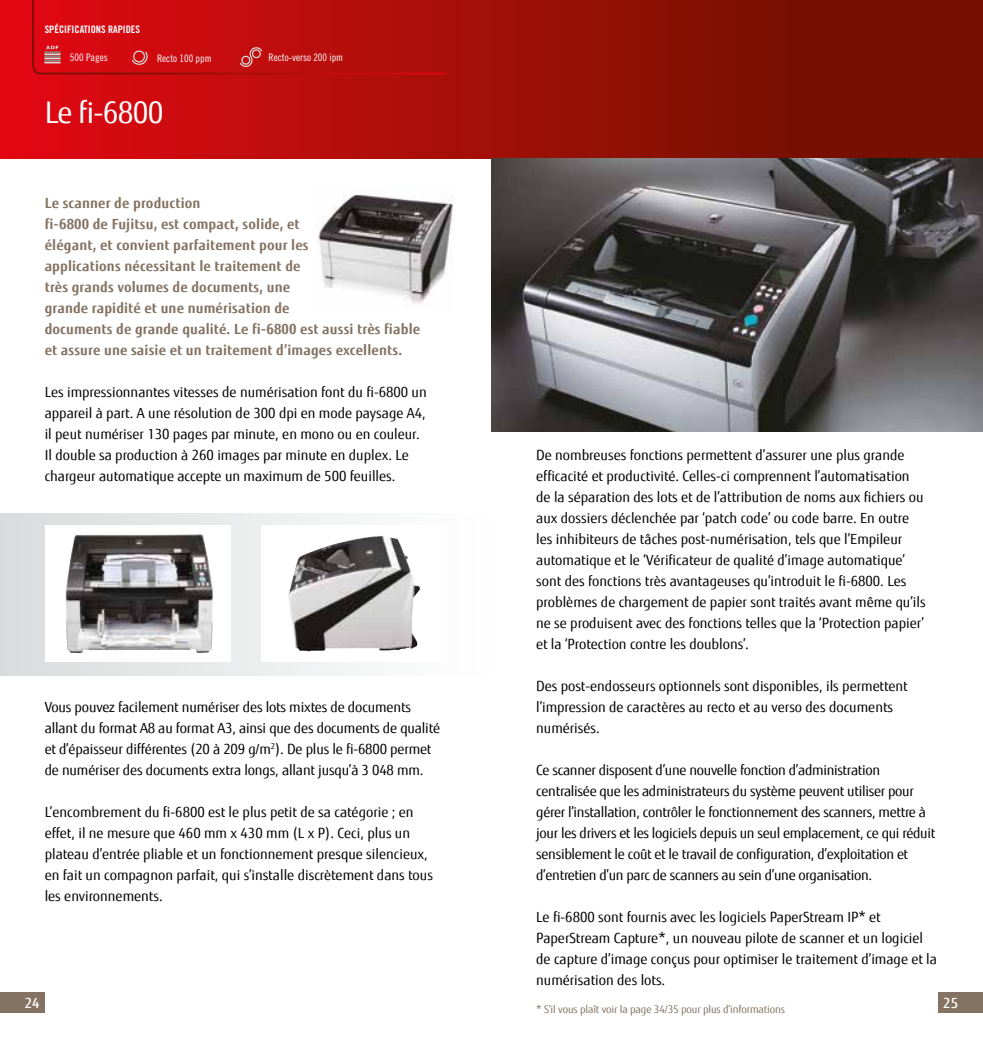
<style>
.page{position:relative;width:983px;height:1042px;background:#fff}
.page>*{position:absolute;margin:0;border:0;box-sizing:border-box;transform-origin:0 0}
.t1{font:29.75px "Fujitsu Sans";letter-spacing:-.025em;color:#fff}
.t2{font:14px/21px "Fujitsu Sans";color:#000}
.t3{font:14px/21px "Fujitsu Sans";letter-spacing:-.02em;color:#000}
.t4{font:700 14px/21px "Fujitsu Sans";letter-spacing:.01em;color:#847363}
.t5{font:500 14px "Fujitsu Sans";color:#fff}
.t6{font:10.5px "Fujitsu Sans";letter-spacing:-.01em;color:#847363}
.t7{font:10.33px "Trade Gothic Cond Eighteen";color:#fff}
.t8{font:10.33px "Trade Gothic Bold Cond Twenty";color:#fff}
</style>
<div class="page">
<div style="left:0;top:0;width:982px;height:159px;background:linear-gradient(to right,#e10a13,#671100)"></div>
<div style="left:0;top:992px;width:45px;height:21px;background:#847363"></div>
<div style="left:938px;top:992px;width:44px;height:21px;background:#847363"></div>
<svg style="left:31px;top:0;width:417px;height:75px;background:#c20e0f"></svg>
<div style="left:0;top:513px;width:491px;height:162px;background:linear-gradient(to right,#dbdede,#fff)"></div>
<div style="left:45px;top:526px;width:185px;height:136px;background:#fff"></div>
<img style="left:65px;top:534px;width:148px;height:119px">
<div style="left:261px;top:526px;width:185px;height:136px;background:#fff"></div>
<img style="left:288px;top:536px;width:132px;height:115px">
<img style="left:491px;top:159px;width:491px;height:273px">
<img style="left:317px;top:195px;width:136px;height:109px">
<p class="t8" style="left:45px;top:23px;width:97px">SPÉCIFICATIONS RAPIDES</p>
<p class="t7" style="left:70px;top:51px;width:39px">500 Pages</p>
<p class="t7" style="left:157px;top:53px;width:56px">Recto 100 ppm</p>
<p class="t7" style="left:268px;top:51px;width:76px">Recto-verso 200 ipm</p>
<h1 class="t1" style="left:45px;top:95px;width:120px">Le fi-6800</h1>
<p class="t4" style="left:45px;top:192px;width:377px">Le scanner de production<br>fi-6800 de Fujitsu, est compact, solide, et<br>élégant, et convient parfaitement pour les<br>applications nécessitant le traitement de<br>très grands volumes de documents, une<br>grande rapidité et une numérisation de<br>documents de grande qualité. Le fi-6800 est aussi très fiable et assure une saisie et un traitement d’images excellents.</p>
<p class="t2" style="left:45px;top:381px;width:383px">Les impressionnantes vitesses de numérisation font du fi-6800 un appareil à part. A une résolution de 300 dpi en mode paysage A4, il peut numériser 130 pages par minute, en mono ou en couleur.<br>Il double sa production à 260 images par minute en duplex. Le chargeur automatique accepte un maximum de 500 feuilles.</p>
<p class="t2" style="left:536px;top:444px;width:391px">De nombreuses fonctions permettent d’assurer une plus grande efficacité et productivité. Celles-ci comprennent l’automatisation de la séparation des lots et de l’attribution de noms aux fichiers ou aux dossiers déclenchée par ‘patch code’ ou code barre. En outre les inhibiteurs de tâches post-numérisation, tels que l’Empileur automatique et le ‘Vérificateur de qualité d’image automatique’ sont des fonctions très avantageuses qu’introduit le fi-6800. Les problèmes de chargement de papier sont traités avant même qu’ils ne se produisent avec des fonctions telles que la ‘Protection papier’ et la ‘Protection contre les doublons’.</p>
<p class="t2" style="left:536px;top:675px;width:373px">Des post-endosseurs optionnels sont disponibles, ils permettent l’impression de caractères au recto et au verso des documents numérisés.</p>
<p class="t3" style="left:536px;top:759px;width:400px">Ce scanner disposent d’une nouvelle fonction d’administration centralisée que les administrateurs du système peuvent utiliser pour gérer l’installation, contrôler le fonctionnement des scanners, mettre à jour les drivers et les logiciels depuis un seul emplacement, ce qui réduit sensiblement le coût et le travail de configuration, d’exploitation et d’entretien d’un parc de scanners au sein d’une organisation.</p>
<p class="t2" style="left:536px;top:906px;width:402px">Le fi-6800 sont fournis avec les logiciels PaperStream IP* et PaperStream Capture*, un nouveau pilote de scanner et un logiciel de capture d’image conçus pour optimiser le traitement d’image et la numérisation des lots.</p>
<p class="t6" style="left:536px;top:1003px;width:250px">* S’il vous plaît voir la page 34/35 pour plus d’informations</p>
<p class="t2" style="left:45px;top:696px;width:397px">Vous pouvez facilement numériser des lots mixtes de documents allant du format A8 au format A3, ainsi que des documents de qualité et d’épaisseur différentes (20 à 209 g/m<sup>2</sup>). De plus le fi-6800 permet de numériser des documents extra longs, allant jusqu’à 3 048 mm.</p>
<p class="t2" style="left:45px;top:801px;width:389px">L’encombrement du fi-6800 est le plus petit de sa catégorie ; en effet, il ne mesure que 460 mm x 430 mm (L x P). Ceci, plus un plateau d’entrée pliable et un fonctionnement presque silencieux, en fait un compagnon parfait, qui s’installe discrètement dans tous les environnements.</p>
<p class="t5" style="left:25px;top:994px;width:16px">24</p>
<p class="t5" style="left:943px;top:994px;width:16px">25</p>
</div>
